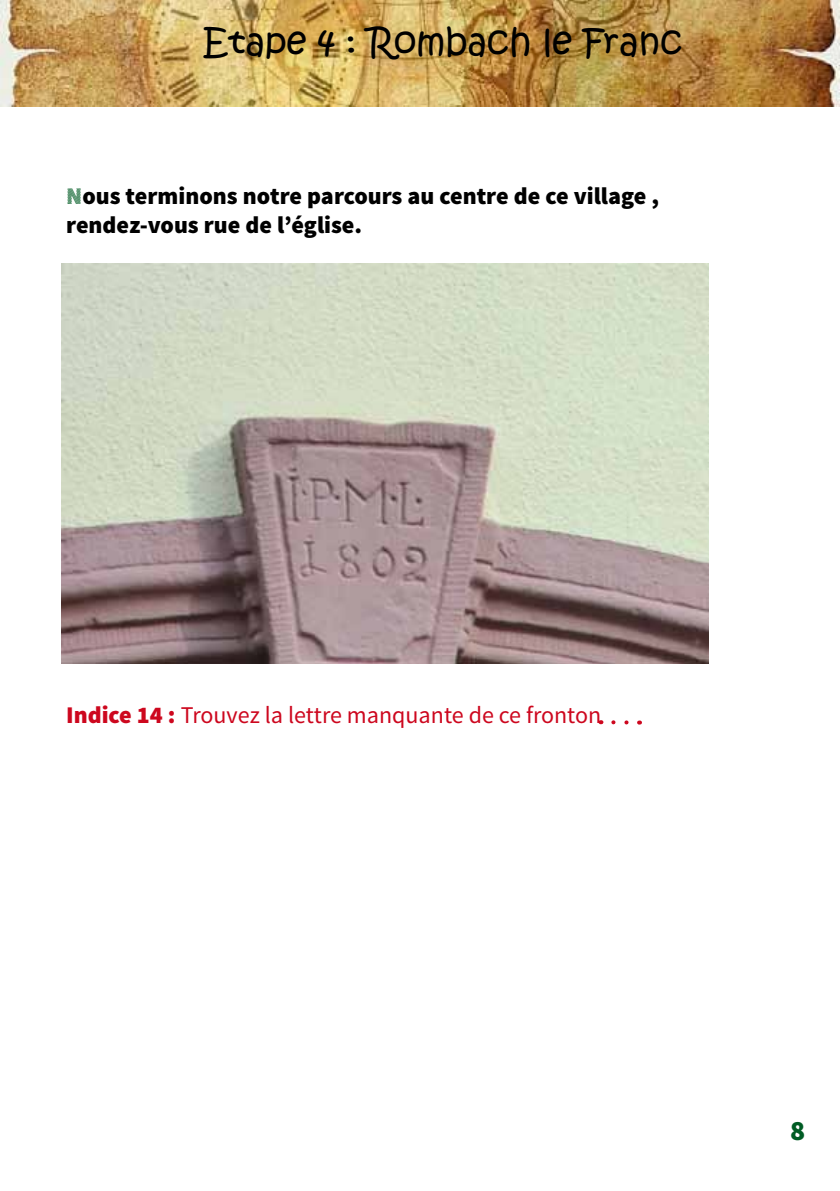
<style>
.page{position:relative;width:840px;height:1191px;background:#fff}
.page>*{position:absolute;margin:0;border:0;box-sizing:border-box;transform-origin:0 0}
.t1{font:36px "Kristen ITC";color:#000}
.t2{font:900 28px "Source Sans Pro";color:#005c24}
.t3{font:900 24px/28.8px "Source Sans Pro";color:#000}
.t4{font:24px "Source Sans Pro";color:#cd071e}
.s1{font-family:"Source Sans Pro DISPLAY";font-weight:400;color:#005c24}
.s2{font-weight:900}
</style>
<div class="page">
<img style="left:0;top:0;width:838px;height:106px">
<svg style="left:613px;top:720px;width:16px;height:4px"></svg>
<img style="left:61px;top:264px;width:647px;height:399px">
<h1 class="t1" style="left:202px;top:18px;width:480px">Etape 4 : Rombach le Franc</h1>
<p class="t3" style="left:66px;top:183px;width:594px"><span class="s1">N</span>ous terminons notre parcours au centre de ce village , rendez-vous rue de l’église.</p>
<p class="t4" style="left:66px;top:700px;width:536px"><span class="s2">Indice 14 :</span> Trouvez la lettre manquante de ce fronton</p>
<p class="t2" style="left:789px;top:1112px;width:17px">8</p>
</div>
